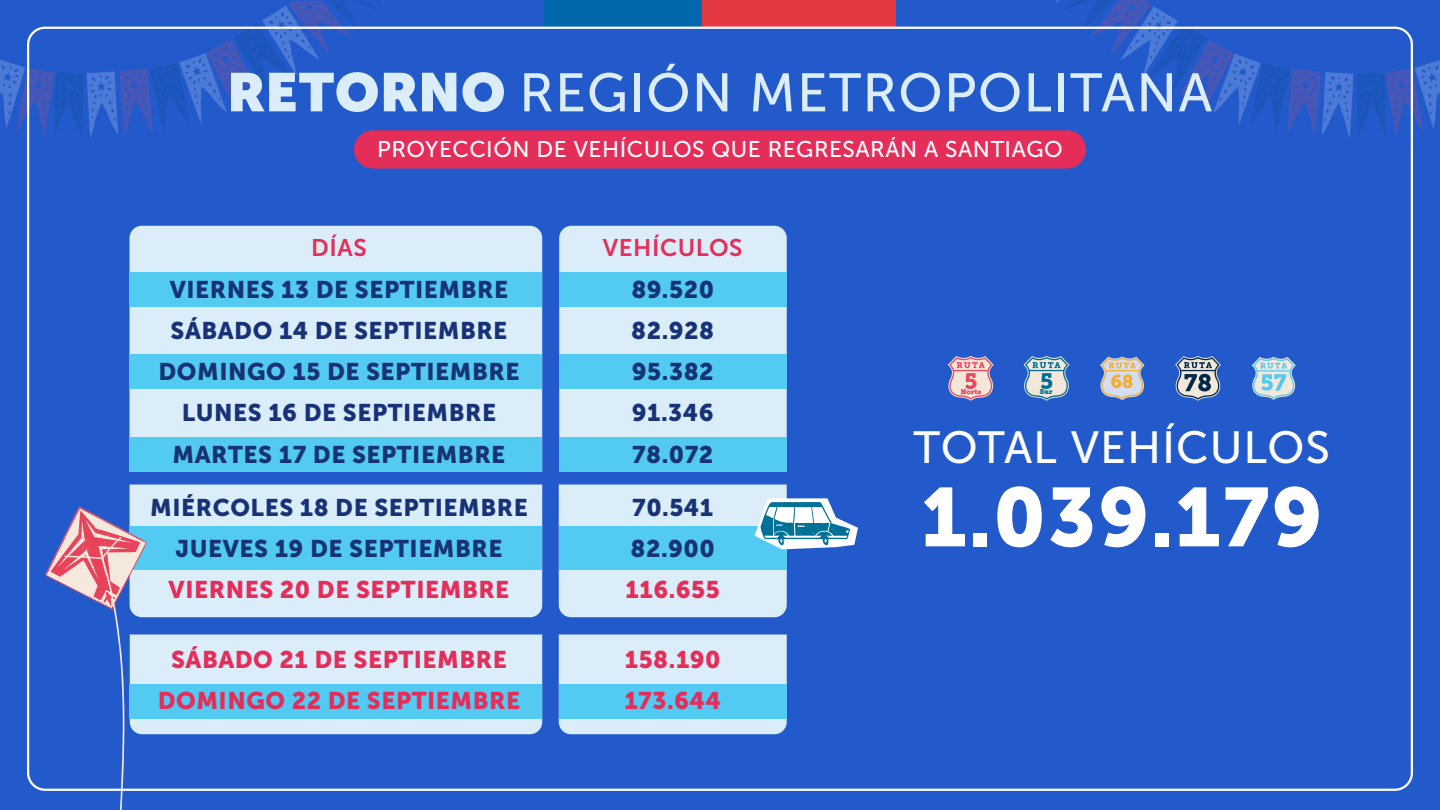
<style>
.page{position:relative;width:1440px;height:810px;background:#225acc}
.page>*{position:absolute;margin:0;border:0;box-sizing:border-box;transform-origin:0 0}
.t1{font:82.5px "Museo Sans 900";letter-spacing:.025em;color:#fff}
.t2{font:54px "Museo Sans 500";letter-spacing:.025em;color:#dbedf9}
.t3{font:45px "Museo Sans 500";letter-spacing:.025em;color:#fff}
.t4{font:24px/41.2px "Museo Sans 900";letter-spacing:.025em;color:#173277;text-align:center}
.t5{font:24px/41.2px "Museo Sans 900";letter-spacing:.025em;color:#e52d5a;text-align:center}
.t6{font:24px "Museo Sans 700";letter-spacing:.025em;color:#e52d5a}
.t7{font:22.73px "Museo Sans 500";letter-spacing:.025em;color:#fff}
.t8{font:7.05px "Museo Slab";color:#007096}
.s1{font-family:"Museo Sans Display";font-weight:900}
</style>
<div class="page">
<svg style="left:0;top:1px;width:399px;height:137px"></svg>
<svg style="left:1041px;top:0;width:399px;height:139px"></svg>
<div style="left:544px;top:0;width:158px;height:27px;background:#0168ae"></div>
<div style="left:702px;top:0;width:194px;height:27px;background:#e53941"></div>
<div style="left:354px;top:130px;width:732px;height:39px;background:#e52d5a;border-radius:19px"></div>
<svg style="left:948px;top:356px;width:46px;height:44px"></svg>
<svg style="left:1024px;top:356px;width:45px;height:44px;background:#98b4c7"></svg>
<svg style="left:1100px;top:356px;width:45px;height:44px"></svg>
<svg style="left:1175px;top:356px;width:46px;height:44px"></svg>
<svg style="left:1252px;top:357px;width:44px;height:43px"></svg>
<div style="left:130px;top:226px;width:412px;height:211px;background:#dbedf9"></div>
<div style="left:559px;top:226px;width:228px;height:211px;background:#dbedf9"></div>
<div style="left:130px;top:484px;width:412px;height:23px;background:#dbedf9"></div>
<div style="left:130px;top:272px;width:412px;height:35px;background:#52caf2"></div>
<div style="left:559px;top:272px;width:228px;height:35px;background:#52caf2"></div>
<div style="left:559px;top:355px;width:228px;height:34px;background:#52caf2"></div>
<div style="left:559px;top:437px;width:228px;height:35px;background:#52caf2"></div>
<div style="left:130px;top:437px;width:412px;height:35px;background:#52caf2"></div>
<div style="left:559px;top:634px;width:228px;height:100px;background:#dbedf9"></div>
<div style="left:559px;top:684px;width:228px;height:34px;background:#52caf2"></div>
<div style="left:130px;top:355px;width:412px;height:34px;background:#52caf2"></div>
<svg style="left:45px;top:507px;width:497px;height:303px"></svg>
<svg style="left:559px;top:484px;width:299px;height:133px"></svg>
<h2 class="t2" style="left:228px;top:63px;width:986px"><span class="s1">RETORNO</span> REGIÓN METROPOLITANA</h2>
<p class="t7" style="left:377px;top:137px;width:687px">PROYECCIÓN DE VEHÍCULOS QUE REGRESARÁN A SANTIAGO</p>
<p class="t6" style="left:311px;top:235px;width:57px">DÍAS</p>
<p class="t4" style="left:159px;top:268px;width:362px">VIERNES 13 DE SEPTIEMBRE<br>SÁBADO 14 DE SEPTIEMBRE<br>DOMINGO 15 DE SEPTIEMBRE<br>LUNES 16 DE SEPTIEMBRE<br>MARTES 17 DE SEPTIEMBRE</p>
<p class="t4" style="left:150px;top:487px;width:379px">MIÉRCOLES 18 DE SEPTIEMBRE<br>JUEVES 19 DE SEPTIEMBRE</p>
<p class="t5" style="left:169px;top:569px;width:342px">VIERNES 20 DE SEPTIEMBRE</p>
<p class="t5" style="left:158px;top:639px;width:364px">SÁBADO 21 DE SEPTIEMBRE<br>DOMINGO 22 DE SEPTIEMBRE</p>
<p class="t6" style="left:603px;top:235px;width:141px">VEHÍCULOS</p>
<p class="t4" style="left:631px;top:268px;width:84px;text-align:justify">89.520<br>82.928<br>95.382<br>91.346<br>78.072</p>
<p class="t4" style="left:631px;top:487px;width:86px;text-align:left">70.541<br>82.900</p>
<p class="t5" style="left:626px;top:569px;width:96px">116.655</p>
<p class="t5" style="left:624px;top:639px;width:98px;text-align:left">158.190<br>173.644</p>
<p class="t8" style="left:1040px;top:388px;width:14px">Sur</p>
<h3 class="t3" style="left:913px;top:423px;width:418px">TOTAL VEHÍCULOS</h3>
<h1 class="t1" style="left:921px;top:471px;width:403px">1.039.179</h1>
</div>
